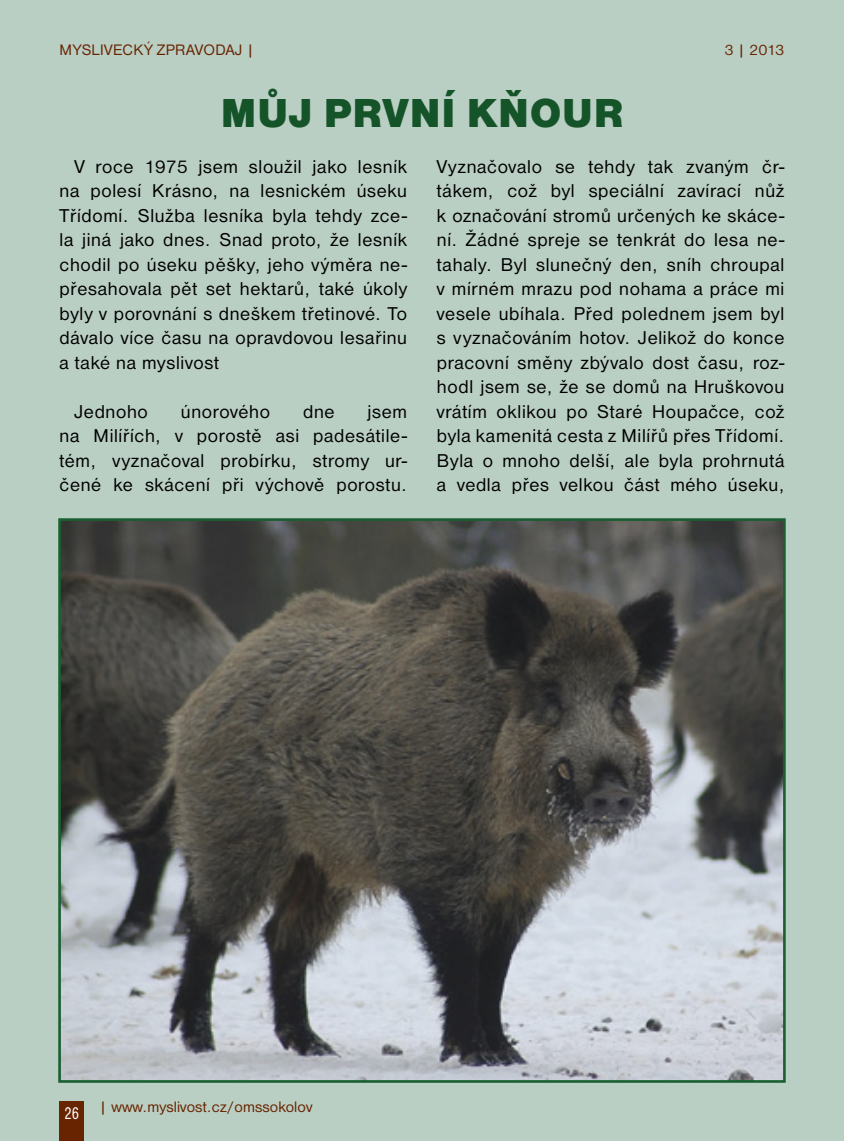
<style>
.page{position:relative;width:844px;height:1141px;background:#fff}
.page>*{position:absolute;margin:0;border:0;box-sizing:border-box;transform-origin:0 0}
.t1{font:42px "Nimbus Sans DOT Blac";letter-spacing:.02em;color:#155429}
.t2{font:19.25px/24.5px "Nimbus Sans DOT";letter-spacing:.035em;color:#000;text-align:justify}
.t3{font:condensed 17.5px "Nimbus Sans DOT";color:#fff;scale:.9 1}
.t4{font:15.75px "Nimbus Sans DOT";letter-spacing:.01em;color:#682400}
</style>
<div class="page">
<div style="left:0;top:0;width:843px;height:1141px;background:#bacfc4"></div>
<div style="left:60px;top:1101px;width:24px;height:40px;background:#682400"></div>
<img style="left:62px;top:522px;width:719px;height:557px">
<div style="left:58px;top:518px;width:727px;height:565px;border:3px solid #195f2f"></div>
<p class="t4" style="left:60px;top:41px;width:196px">MYSLIVECKÝ ZPRAVODAJ |</p>
<p class="t4" style="left:724px;top:41px;width:62px">3 | 2013</p>
<h1 class="t1" style="left:221px;top:89px;width:404px">MŮJ PRVNÍ KŇOUR</h1>
<p class="t2" style="left:60px;top:154px;width:349px;text-indent:15px">V roce 1975 jsem sloužil jako lesník na polesí Krásno, na lesnickém úseku Třídomí. Služba lesníka byla tehdy zce&shy;la jiná jako dnes. Snad proto, že lesník chodil po úseku pěšky, jeho výměra ne&shy;přesahovala pět set hektarů, také úkoly byly v porovnání s dneškem třetinové. To dávalo více času na opravdovou lesařinu a také na myslivost</p>
<p class="t2" style="left:74px;top:399px;width:75px">Jednoho</p>
<p class="t2" style="left:181px;top:399px;width:91px">únorového</p>
<p class="t2" style="left:303px;top:399px;width:33px">dne</p>
<p class="t2" style="left:437px;top:154px;width:349px">Vyznačovalo se tehdy tak zvaným čr&shy;tákem, což byl speciální zavírací nůž k označování stromů určených ke skáce&shy;ní. Žádné spreje se tenkrát do lesa ne&shy;tahaly. Byl slunečný den, sníh chroupal v mírném mrazu pod nohama a práce mi vesele ubíhala. Před polednem jsem byl s vyznačováním hotov. Jelikož do konce pracovní směny zbývalo dost času, roz&shy;hodl jsem se, že se domů na Hruškovou vrátím oklikou po Staré Houpačce, což byla kamenitá cesta z Milířů přes Třídomí.<br>Byla o mnoho delší, ale byla prohrnutá a vedla přes velkou část mého úseku,</p>
<p class="t2" style="left:60px;top:399px;width:349px;text-indent:308px">jsem na Milířích, v porostě asi padesátile&shy;tém, vyznačoval probírku, stromy ur&shy;čené ke skácení při výchově porostu.</p>
<p class="t3" style="left:65px;top:1104px;width:18px">26</p>
<p class="t4" style="left:99px;top:1098px;width:214px">| www.myslivost.cz/omssokolov</p>
</div>
